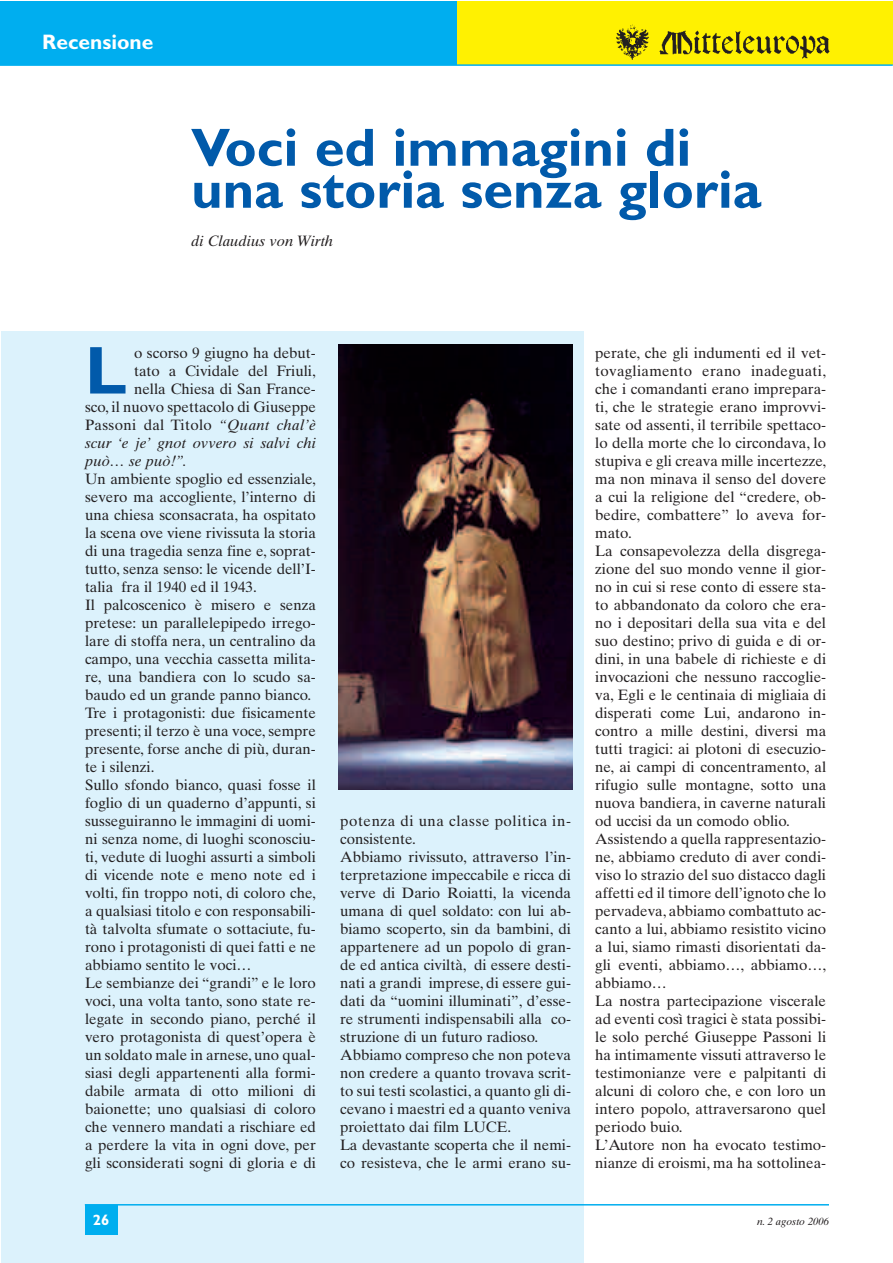
<style>
.page{position:relative;width:893px;height:1263px;background:#fff}
.page>*{position:absolute;margin:0;border:0;box-sizing:border-box;transform-origin:0 0}
.t1{font:700 67.95px "Gill Sans";color:#015aaa}
.t2{font:700 54px/42px "Gill Sans";color:#015aaa}
.t3{font:700 21px "Gill Sans";color:#fff}
.t4{font:15px/18px "Times Ten";color:#231f20}
.t5{font:italic 15px "Times Ten";color:#231f20}
.t6{font:15px "Times Ten";letter-spacing:.025em;color:#231f20}
.t7{font:700 15px "Gill Sans";color:#fff}
.t8{font:italic 10.5px "Times Ten";color:#231f20}
.s1{font-style:italic}
</style>
<div class="page">
<div style="left:1px;top:331px;width:583px;height:931px;background:#dcf2fc"></div>
<div style="left:1px;top:1px;width:456px;height:64px;background:#00aeef"></div>
<div style="left:457px;top:1px;width:436px;height:64px;background:#fff101"></div>
<hr style="left:85px;top:1204px;width:744px;height:1px;background:#00aeef">
<div style="left:85px;top:1205px;width:33px;height:29px;background:#00aeef"></div>
<img style="left:659px;top:30px;width:171px;height:29px">
<img style="left:616px;top:24px;width:33px;height:36px">
<hr style="left:1px;top:64px;width:892px;height:2px;background:#00aeef">
<img style="left:339px;top:345px;width:233px;height:445px">
<h3 class="t3" style="left:42px;top:34px;width:113px">Recensione</h3>
<h2 class="t2" style="left:191px;top:133px;width:572px">Voci ed immagini di una storia senza gloria</h2>
<p class="t5" style="left:191px;top:235px;width:144px">di Claudius von Wirth</p>
<h1 class="t1" style="left:85px;top:347px;width:43px">L</h1>
<p class="t4" style="left:134px;top:345px;width:183px">o scorso 9 giugno ha debut-</p>
<p class="t4" style="left:134px;top:363px;width:183px">tato a Cividale del Friuli,</p>
<p class="t4" style="left:134px;top:381px;width:183px">nella Chiesa di San France-</p>
<p class="t4" style="left:85px;top:399px;width:232px">sco, il nuovo spettacolo di Giuseppe</p>
<p class="t6" style="left:85px;top:419px;width:232px">Passoni dal Titolo <span class="s1">“Quant chal’è</span></p>
<p class="t5" style="left:85px;top:437px;width:232px">scur ‘e je’ gnot ovvero si salvi chi</p>
<p class="t5" style="left:85px;top:455px;width:104px">può… se può!”.</p>
<p class="t4" style="left:85px;top:471px;width:232px">Un ambiente spoglio ed essenziale, severo ma accogliente, l’interno di una chiesa sconsacrata, ha ospitato la scena ove viene rivissuta la storia di una tragedia senza fine e, soprat&shy;tutto, senza senso: le vicende dell’I&shy;talia fra il 1940 ed il 1943.<br>Il palcoscenico è misero e senza pretese: un parallelepipedo irrego&shy;lare di stoffa nera, un centralino da campo, una vecchia cassetta milita&shy;re, una bandiera con lo scudo sa&shy;baudo ed un grande panno bianco.<br>Tre i protagonisti: due fisicamente presenti; il terzo è una voce, sempre presente, forse anche di più, duran&shy;te i silenzi.<br>Sullo sfondo bianco, quasi fosse il foglio di un quaderno d’appunti, si susseguiranno le immagini di uomi&shy;ni senza nome, di luoghi sconosciu&shy;ti, vedute di luoghi assurti a simboli di vicende note e meno note ed i volti, fin troppo noti, di coloro che, a qualsiasi titolo e con responsabili&shy;tà talvolta sfumate o sottaciute, fu&shy;rono i protagonisti di quei fatti e ne abbiamo sentito le voci…<br>Le sembianze dei “grandi” e le loro voci, una volta tanto, sono state re&shy;legate in secondo piano, perché il vero protagonista di quest’opera è un soldato male in arnese, uno qual&shy;siasi degli appartenenti alla formi&shy;dabile armata di otto milioni di baionette; uno qualsiasi di coloro che vennero mandati a rischiare ed a perdere la vita in ogni dove, per gli sconsiderati sogni di gloria e di</p>
<p class="t4" style="left:340px;top:813px;width:232px">potenza di una classe politica in&shy;consistente.<br>Abbiamo rivissuto, attraverso l’in&shy;terpretazione impeccabile e ricca di verve di Dario Roiatti, la vicenda umana di quel soldato: con lui ab&shy;biamo scoperto, sin da bambini, di appartenere ad un popolo di gran&shy;de ed antica civiltà, di essere desti&shy;nati a grandi imprese, di essere gui&shy;dati da “uomini illuminati”, d’esse&shy;re strumenti indispensabili alla co&shy;struzione di un futuro radioso.<br>Abbiamo compreso che non poteva non credere a quanto trovava scrit&shy;to sui testi scolastici, a quanto gli di&shy;cevano i maestri ed a quanto veniva proiettato dai film LUCE.<br>La devastante scoperta che il nemi&shy;co resisteva, che le armi erano su-</p>
<p class="t4" style="left:595px;top:345px;width:232px">perate, che gli indumenti ed il vet&shy;tovagliamento erano inadeguati, che i comandanti erano imprepara&shy;ti, che le strategie erano improvvi&shy;sate od assenti, il terribile spettaco&shy;lo della morte che lo circondava, lo stupiva e gli creava mille incertezze, ma non minava il senso del dovere a cui la religione del “credere, ob&shy;bedire, combattere” lo aveva for&shy;mato.<br>La consapevolezza della disgrega&shy;zione del suo mondo venne il gior&shy;no in cui si rese conto di essere sta&shy;to abbandonato da coloro che era&shy;no i depositari della sua vita e del suo destino; privo di guida e di or&shy;dini, in una babele di richieste e di invocazioni che nessuno raccoglie&shy;va, Egli e le centinaia di migliaia di disperati come Lui, andarono in&shy;contro a mille destini, diversi ma tutti tragici: ai plotoni di esecuzio&shy;ne, ai campi di concentramento, al rifugio sulle montagne, sotto una nuova bandiera, in caverne naturali od uccisi da un comodo oblio.<br>Assistendo a quella rappresentazio&shy;ne, abbiamo creduto di aver condi&shy;viso lo strazio del suo distacco dagli affetti ed il timore dell’ignoto che lo pervadeva, abbiamo combattuto ac&shy;canto a lui, abbiamo resistito vicino a lui, siamo rimasti disorientati da&shy;gli eventi, abbiamo…, abbiamo…, abbiamo…<br>La nostra partecipazione viscerale ad eventi così tragici è stata possibi&shy;le solo perché Giuseppe Passoni li ha intimamente vissuti attraverso le testimonianze vere e palpitanti di alcuni di coloro che, e con loro un intero popolo, attraversarono quel periodo buio.<br>L’Autore non ha evocato testimo&shy;nianze di eroismi, ma ha sottolinea-</p>
<p class="t7" style="left:93px;top:1214px;width:18px">26</p>
<p class="t8" style="left:757px;top:1217px;width:73px">n. 2 agosto 2006</p>
</div>
